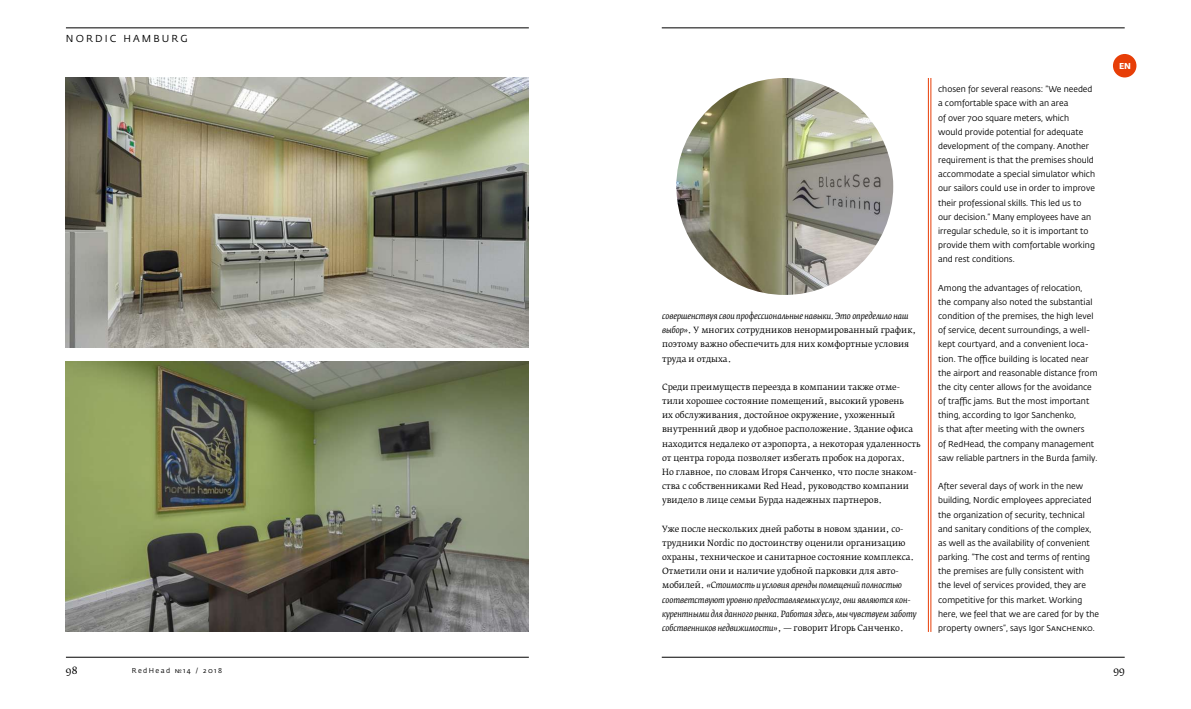
<style>
.page{position:relative;width:1191px;height:709px;background:#fff}
.page>*{position:absolute;margin:0;border:0;box-sizing:border-box;transform-origin:0 0}
.t1{font:10px "Fedra Sans Pro";letter-spacing:.21em;color:#000}
.t2{font:10px "Fedra Serif B Pro";color:#000}
.t3{font:8.5px/14.2px "Fedra Sans Pro";color:#000}
.t4{font:8.5px/14.2px "Fedra Serif B Pro";letter-spacing:-.01em;color:#000}
.t5{font:700 8.5px "Fedra Sans Pro";color:#fff}
.t6{font:7px "Fedra Sans Pro";letter-spacing:.2em;color:#000}
.s1{font-style:italic}
</style>
<div class="page">
<div style="left:1113px;top:54px;width:23px;height:23px;background:#e73e07;border-radius:50%"></div>
<hr style="left:930px;top:78px;width:1px;height:554px;background:#e73e07">
<hr style="left:928px;top:78px;width:1px;height:554px;background:#e73e07">
<img style="left:66px;top:78px;width:463px;height:269px">
<img style="left:66px;top:361px;width:463px;height:271px">
<img style="left:676px;top:78px;width:217px;height:217px;border-radius:108px">
<hr style="left:66px;top:27px;width:463px;height:1px;background:#000">
<hr style="left:66px;top:656px;width:463px;height:1px;background:#000">
<hr style="left:662px;top:27px;width:462px;height:1px;background:#000">
<hr style="left:662px;top:656px;width:462px;height:1px;background:#000">
<p class="t1" style="left:66px;top:31px;width:123px">NORDIC HAMBURG</p>
<p class="t4" style="left:662px;top:309px;width:255px"><span class="s1">совершенствуя свои профессиональные навыки. Это определило наш выбор»</span>. У многих сотрудников ненормированный график, поэтому важно обеспечить для них комфортные условия труда и отдыха.</p>
<p class="t4" style="left:662px;top:380px;width:260px">Среди преимуществ переезда в компании также отме&shy;тили хорошее состояние помещений, высокий уровень<br>их обслуживания, достойное окружение, ухоженный внутренний двор и удобное расположение. Здание офиса находится недалеко от аэропорта, а некоторая удаленность от центра города позволяет избегать пробок на дорогах.<br>Но главное, по словам Игоря Санченко, что после знаком&shy;ства с собственниками Red Head, руководство компании увидело в лице семьи Бурда надежных партнеров.</p>
<p class="t4" style="left:662px;top:521px;width:256px">Уже после нескольких дней работы в новом здании, со&shy;трудники Nordic по достоинству оценили организацию охраны, техническое и санитарное состояние комплекса.<br>Отметили они и наличие удобной парковки для авто&shy;мобилей. <span class="s1">«Стоимость и условия аренды помещений полностью соответствуют уровню предоставляемых услуг, они являются кон&shy;курентными для данного рынка. Работая здесь, мы чувствуем заботу собственников недвижимости»</span>, — говорит Игорь Санченко.</p>
<p class="t3" style="left:938px;top:82px;width:158px">chosen for several reasons: ”We needed a comfortable space with an area<br>of over 700 square meters, which would provide potential for adequate development of the company. Another requirement is that the premises should accommodate a special simulator which our sailors could use in order to improve their professional skills. This led us to our decision.” Many employees have an irregular schedule, so it is important to provide them with comfortable working and rest conditions.</p>
<p class="t3" style="left:938px;top:280px;width:161px">Among the advantages of relocation,<br>the company also noted the substantial condition of the premises, the high level of service, decent surroundings, a well&shy;kept courtyard, and a convenient loca&shy;tion. The office building is located near the airport and reasonable distance from the city center allows for the avoidance of traffic jams. But the most important thing, according to Igor Sanchenko,<br>is that after meeting with the owners<br>of RedHead, the company management saw reliable partners in the Burda family.</p>
<p class="t3" style="left:938px;top:479px;width:162px">After several days of work in the new building, Nordic employees appreciated the organization of security, technical and sanitary conditions of the complex, as well as the availability of convenient parking. “The cost and terms of renting the premises are fully consistent with the level of services provided, they are competitive for this market. Working here, we feel that we are cared for by the property owners”, says Igor Sanchenko.</p>
<p class="t5" style="left:1119px;top:59px;width:14px">EN</p>
<p class="t2" style="left:66px;top:663px;width:13px">98</p>
<p class="t6" style="left:132px;top:666px;width:92px">RedHead №14 / 2018</p>
<p class="t2" style="left:1113px;top:663px;width:13px">99</p>
</div>
